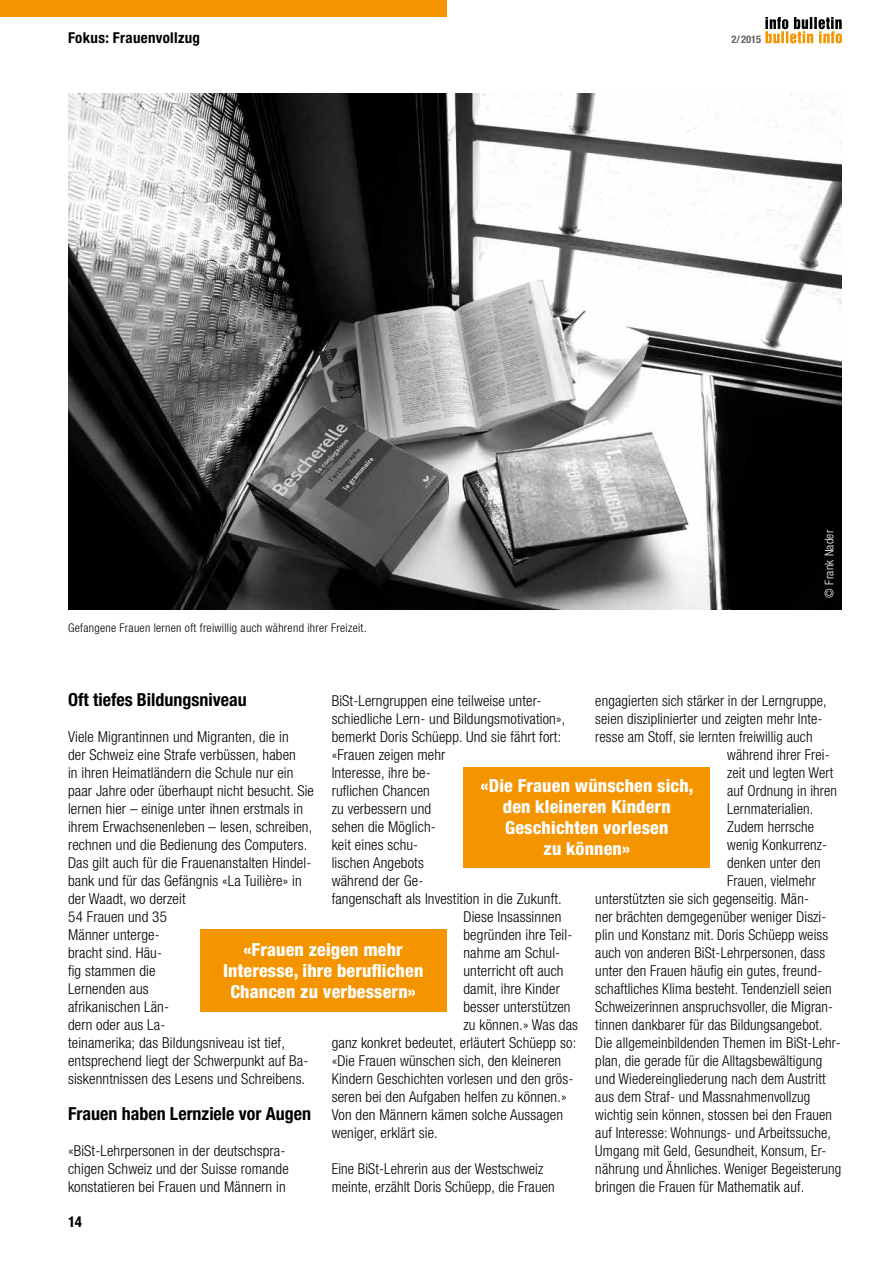
<style>
.page{position:relative;width:893px;height:1263px;background:#fff}
.page>*{position:absolute;margin:0;border:0;box-sizing:border-box;transform-origin:0 0}
.t1{font:800 condensed 18px/21px "Helvetica Neue LT Std";letter-spacing:.01em;color:#fff;text-align:center}
.t2{font:700 condensed 18px "Helvetica Neue LT Std";color:#000}
.t3{font:300 condensed 15px/18px "Helvetica Neue LT Std";letter-spacing:.01em;color:#000}
.t4{font:700 condensed 15px "Helvetica Neue LT Std";letter-spacing:.02em;color:#000}
.t5{font:300 condensed 12px "Helvetica Neue LT Std";letter-spacing:.025em;color:#000}
.t6{font:300 condensed 12px "Helvetica Neue LT Std";letter-spacing:.025em;color:#fff}
.t7{font:700 condensed 10.5px "Helvetica Neue LT Std";color:#626261}
</style>
<div class="page">
<svg style="left:765px;top:17px;width:77px;height:26px"></svg>
<div style="left:0;top:0;width:446px;height:17px;background:#f49500"></div>
<img style="left:68px;top:94px;width:774px;height:515px">
<div style="left:200px;top:929px;width:246px;height:83px;background:#f49500"></div>
<div style="left:463px;top:767px;width:247px;height:101px;background:#f49500"></div>
<p class="t4" style="left:68px;top:29px;width:134px">Fokus: Frauenvollzug</p>
<p class="t5" style="left:68px;top:620px;width:300px">Gefangene Frauen lernen oft freiwillig auch während ihrer Freizeit.</p>
<p class="t7" style="left:732px;top:33px;width:31px">2/2015</p>
<p class="t6" style="left:822px;top:598px;width:69px;rotate:-90deg">© Frank Nader</p>
<p class="t2" style="left:68px;top:688px;width:180px">Oft tiefes Bildungsniveau</p>
<p class="t3" style="left:68px;top:727px;width:247px">Viele Migrantinnen und Migranten, die in<br>der Schweiz eine Strafe verbüssen, haben<br>in ihren Heimatländern die Schule nur ein paar Jahre oder überhaupt nicht besucht. Sie lernen hier – einige unter ihnen erstmals in ihrem Erwachsenenleben – lesen, schreiben, rechnen und die Bedienung des Computers.<br>Das gilt auch für die Frauenanstalten Hindel&shy;bank und für das Gefängnis «La Tuilière» in der Waadt, wo derzeit<br>54 Frauen und 35<br>Männer unterge-<br>bracht sind. Häu-<br>fig stammen die<br>Lernenden aus<br>afrikanischen Län-<br>dern oder aus La-<br>teinamerika; das Bildungsniveau ist tief, entsprechend liegt der Schwerpunkt auf Ba&shy;siskenntnissen des Lesens und Schreibens.</p>
<p class="t2" style="left:68px;top:1102px;width:245px">Frauen haben Lernziele vor Augen</p>
<p class="t3" style="left:68px;top:1141px;width:222px">«BiSt-Lehrpersonen in der deutschspra&shy;chigen Schweiz und der Suisse romande konstatieren bei Frauen und Männern in</p>
<p class="t3" style="left:332px;top:691px;width:211px">BiSt-Lerngruppen eine teilweise unter-</p>
<p class="t3" style="left:332px;top:709px;width:235px">schiedliche Lern- und Bildungsmotivation»,</p>
<p class="t3" style="left:332px;top:727px;width:231px">bemerkt Doris Schüepp. Und sie fährt fort:</p>
<p class="t3" style="left:332px;top:745px;width:115px">«Frauen zeigen mehr</p>
<p class="t3" style="left:332px;top:763px;width:101px">Interesse, ihre be-</p>
<p class="t3" style="left:332px;top:781px;width:100px">ruflichen Chancen</p>
<p class="t3" style="left:332px;top:799px;width:101px">zu verbessern und</p>
<p class="t3" style="left:332px;top:817px;width:106px">sehen die Möglich-</p>
<p class="t3" style="left:332px;top:835px;width:88px">keit eines schu-</p>
<p class="t3" style="left:332px;top:853px;width:94px">lischen Angebots</p>
<p class="t3" style="left:332px;top:871px;width:93px">während der Ge-</p>
<p class="t3" style="left:332px;top:889px;width:232px">fangenschaft als Investition in die Zukunft.</p>
<p class="t3" style="left:463px;top:907px;width:99px">Diese Insassinnen</p>
<p class="t3" style="left:463px;top:925px;width:110px">begründen ihre Teil-</p>
<p class="t3" style="left:463px;top:943px;width:98px">nahme am Schul-</p>
<p class="t3" style="left:463px;top:961px;width:102px">unterricht oft auch</p>
<p class="t3" style="left:463px;top:979px;width:98px">damit, ihre Kinder</p>
<p class="t3" style="left:463px;top:997px;width:109px">besser unterstützen</p>
<p class="t3" style="left:463px;top:1015px;width:116px">zu können.» Was das</p>
<p class="t3" style="left:332px;top:1033px;width:246px">ganz konkret bedeutet, erläutert Schüepp so:</p>
<p class="t3" style="left:332px;top:1051px;width:231px">«Die Frauen wünschen sich, den kleineren</p>
<p class="t3" style="left:332px;top:1069px;width:243px">Kindern Geschichten vorlesen und den grös-</p>
<p class="t3" style="left:332px;top:1087px;width:236px">seren bei den Aufgaben helfen zu können.»</p>
<p class="t3" style="left:332px;top:1105px;width:233px">Von den Männern kämen solche Aussagen</p>
<p class="t3" style="left:332px;top:1123px;width:108px">weniger, erklärt sie.</p>
<p class="t3" style="left:332px;top:1159px;width:224px">Eine BiSt-Lehrerin aus der Westschweiz meinte, erzählt Doris Schüepp, die Frauen</p>
<p class="t3" style="left:595px;top:691px;width:233px">engagierten sich stärker in der Lerngruppe,</p>
<p class="t3" style="left:595px;top:709px;width:229px">seien disziplinierter und zeigten mehr Inte-</p>
<p class="t3" style="left:595px;top:727px;width:219px">resse am Stoff, sie lernten freiwillig auch</p>
<p class="t3" style="left:727px;top:745px;width:104px">während ihrer Frei-</p>
<p class="t3" style="left:727px;top:763px;width:108px">zeit und legten Wert</p>
<p class="t3" style="left:727px;top:781px;width:111px">auf Ordnung in ihren</p>
<p class="t3" style="left:727px;top:799px;width:88px">Lernmaterialien.</p>
<p class="t3" style="left:727px;top:817px;width:89px">Zudem herrsche</p>
<p class="t3" style="left:727px;top:835px;width:101px">wenig Konkurrenz-</p>
<p class="t3" style="left:727px;top:853px;width:95px">denken unter den</p>
<p class="t3" style="left:727px;top:871px;width:90px">Frauen, vielmehr</p>
<p class="t3" style="left:595px;top:889px;width:215px">unterstützten sie sich gegenseitig. Män-</p>
<p class="t3" style="left:595px;top:907px;width:232px">ner brächten demgegenüber weniger Diszi-</p>
<p class="t3" style="left:595px;top:925px;width:234px">plin und Konstanz mit. Doris Schüepp weiss</p>
<p class="t3" style="left:595px;top:943px;width:231px">auch von anderen BiSt-Lehrpersonen, dass</p>
<p class="t3" style="left:595px;top:961px;width:228px">unter den Frauen häufig ein gutes, freund-</p>
<p class="t3" style="left:595px;top:979px;width:238px">schaftliches Klima besteht. Tendenziell seien</p>
<p class="t3" style="left:595px;top:997px;width:239px">Schweizerinnen anspruchsvoller, die Migran-</p>
<p class="t3" style="left:595px;top:1015px;width:229px">tinnen dankbarer für das Bildungsangebot.</p>
<p class="t3" style="left:595px;top:1033px;width:247px">Die allgemeinbildenden Themen im BiSt-Lehr-</p>
<p class="t3" style="left:595px;top:1051px;width:228px">plan, die gerade für die Alltagsbewältigung</p>
<p class="t3" style="left:595px;top:1069px;width:232px">und Wiedereingliederung nach dem Austritt</p>
<p class="t3" style="left:595px;top:1087px;width:216px">aus dem Straf- und Massnahmenvollzug</p>
<p class="t3" style="left:595px;top:1105px;width:238px">wichtig sein können, stossen bei den Frauen</p>
<p class="t3" style="left:595px;top:1123px;width:237px">auf Interesse: Wohnungs- und Arbeitssuche,</p>
<p class="t3" style="left:595px;top:1141px;width:232px">Umgang mit Geld, Gesundheit, Konsum, Er-</p>
<p class="t3" style="left:595px;top:1159px;width:248px">nährung und Ähnliches. Weniger Begeisterung</p>
<p class="t3" style="left:595px;top:1177px;width:210px">bringen die Frauen für Mathematik auf.</p>
<p class="t1" style="left:481px;top:775px;width:214px">«Die Frauen wünschen sich, den kleineren Kindern<br>Geschichten vorlesen<br>zu können»</p>
<p class="t1" style="left:223px;top:938px;width:202px">«Frauen zeigen mehr<br>Interesse, ihre beruflichen<br>Chancen zu verbessern»</p>
<p class="t4" style="left:68px;top:1212px;width:16px">14</p>
</div>
